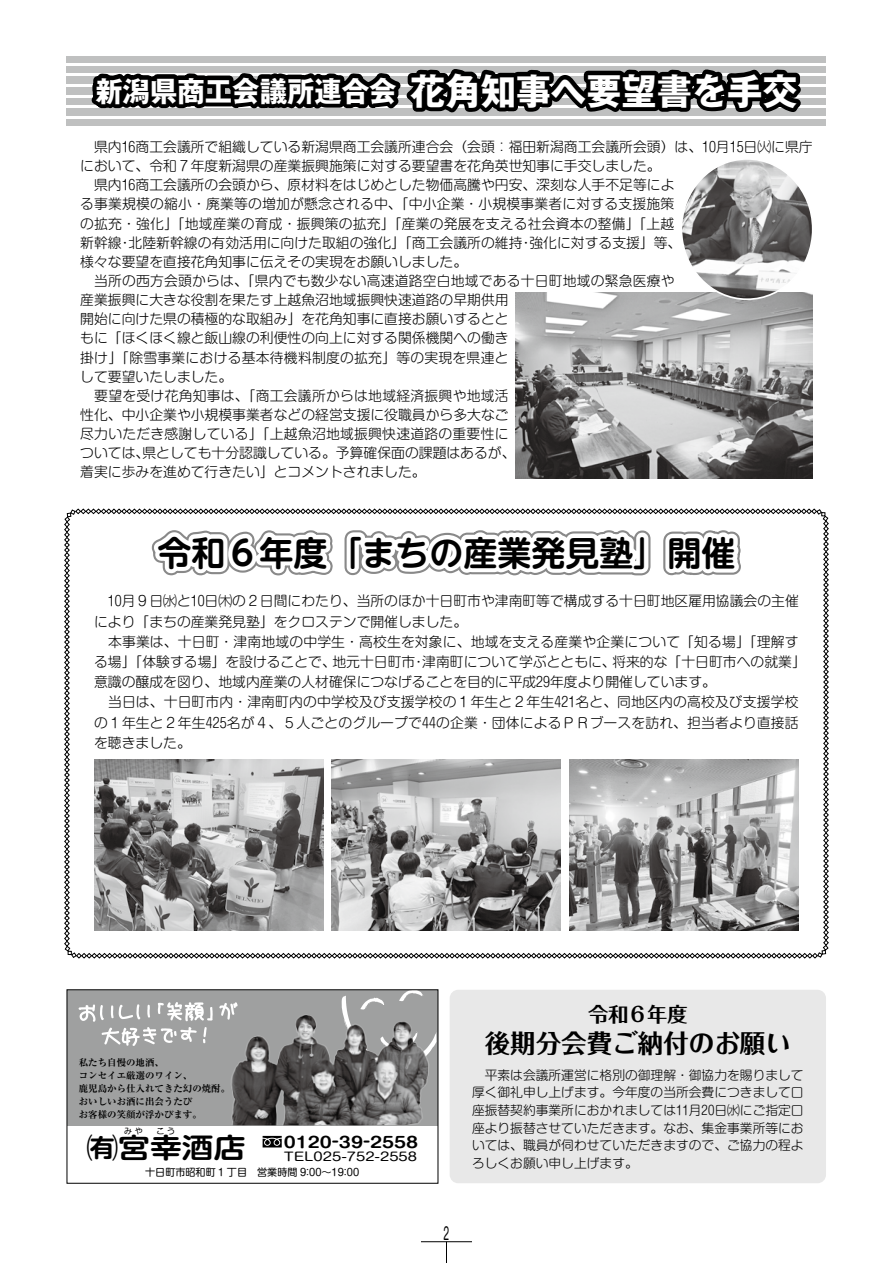
<style>
.page{position:relative;width:893px;height:1263px;background:#fff}
.page>*{position:absolute;margin:0;border:0;box-sizing:border-box;transform-origin:0 0}
.t1{font:700 36.3px "Gothic MB101 Pro";color:#fff}
.t2{font:700 34.05px "UD Shin M Go Pr 6 De";color:#000}
.t3{font:700 28.35px "Gothic MB101 Pro";color:#fff}
.t4{font:700 27.3px "Shin M Go Pro De";color:#000;scale:1.17 1}
.t5{font:700 25.5px "Folk Pro";color:#000}
.t6{font:700 20.25px "Folk Pro";letter-spacing:.06em;color:#000}
.t7{font:16.95px "Shin M Go Pro";color:#000;scale:.55 1}
.t8{font:700 15px "Shin M Go Pro De";color:#000;scale:1.28 1}
.t9{font:300 13.8px/20.2px "Shin M Go Pro";color:#000}
.t10{font:300 13.8px "Shin M Go Pro";letter-spacing:.02em;color:#000}
.t11{font:300 12.75px/17.5px "Shin M Go Pro";color:#000;text-align:justify}
.t12{font:11.85px "Shin M Go Pro";color:#000;scale:1.28 1}
.t13{font:10.05px "Shin M Go Pro";color:#000}
.t14{font:700 expanded 9.45px/12.8px "Ryumin Pro";color:#000}
.t15{font:7.95px "Shin M Go Pro";color:#000}
</style>
<div class="page">
<svg style="left:446px;top:1242px;width:1px;height:21px"></svg>
<hr style="left:421px;top:1241px;width:51px;height:1px;background:#000">
<div style="left:450px;top:990px;width:376px;height:193px;background:#e8e8e8;border-radius:9px"></div>
<div style="left:67px;top:56px;width:759px;height:69px;background:#bfc0c0"></div>
<hr style="left:67px;top:63px;width:759px;height:2px;background:#fff">
<hr style="left:67px;top:74px;width:759px;height:2px;background:#fff">
<hr style="left:67px;top:85px;width:759px;height:2px;background:#fff">
<hr style="left:67px;top:95px;width:759px;height:2px;background:#fff">
<hr style="left:67px;top:106px;width:759px;height:2px;background:#fff">
<svg style="left:64px;top:508px;width:765px;height:450px"></svg>
<img style="left:94px;top:760px;width:230px;height:171px">
<img style="left:569px;top:760px;width:230px;height:171px">
<img style="left:332px;top:760px;width:229px;height:171px">
<svg style="left:66px;top:59px;width:751px;height:62px"></svg>
<img style="left:516px;top:293px;width:296px;height:186px">
<img style="left:681px;top:161px;width:132px;height:138px">
<div style="left:67px;top:990px;width:371px;height:135px;background:#9fa0a0"></div>
<svg style="left:263px;top:1136px;width:19px;height:11px"></svg>
<svg style="left:79px;top:1002px;width:134px;height:44px"></svg>
<svg style="left:405px;top:991px;width:17px;height:2px"></svg>
<img style="left:221px;top:993px;width:215px;height:132px">
<h3 class="t3" style="left:95px;top:67px;width:303px">新潟県商工会議所連合会</h3>
<h1 class="t1" style="left:410px;top:61px;width:389px">花角知事へ要望書を手交</h1>
<p class="t9" style="left:80px;top:135px;width:734px">　県内16商工会議所で組織している新潟県商工会議所連合会（会頭：福田新潟商工会議所会頭）は、10月15日㈫に県庁</p>
<p class="t9" style="left:80px;top:154px;width:582px">において、令和７年度新潟県の産業振興施策に対する要望書を花角英世知事に手交しました。</p>
<p class="t9" style="left:80px;top:173px;width:596px">　県内16商工会議所の会頭から、原材料をはじめとした物価高騰や円安、深刻な人手不足等によ</p>
<p class="t9" style="left:80px;top:192px;width:596px">る事業規模の縮小・廃業等の増加が懸念される中、「中小企業・小規模事業者に対する支援施策</p>
<p class="t9" style="left:80px;top:212px;width:596px">の拡充・強化」「地域産業の育成・振興策の拡充」「産業の発展を支える社会資本の整備」「上越</p>
<p class="t9" style="left:529px;top:231px;width:154px">強化に対する支援」等、</p>
<p class="t9" style="left:129px;top:231px;width:395px">北陸新幹線の有効活用に向けた取組の強化」「商工会議所の維持</p>
<p class="t9" style="left:80px;top:231px;width:43px">新幹線</p>
<p class="t9" style="left:80px;top:250px;width:388px">様々な要望を直接花角知事に伝えその実現をお願いしました。</p>
<p class="t9" style="left:80px;top:269px;width:596px">　当所の西方会頭からは、「県内でも数少ない高速道路空白地域である十日町地域の緊急医療や</p>
<p class="t9" style="left:80px;top:288px;width:430px">産業振興に大きな役割を果たす上越魚沼地域振興快速道路の早期供用</p>
<p class="t9" style="left:80px;top:307px;width:430px">開始に向けた県の積極的な取組み」を花角知事に直接お願いするとと</p>
<p class="t9" style="left:80px;top:326px;width:430px">もに「ほくほく線と飯山線の利便性の向上に対する関係機関への働き</p>
<p class="t9" style="left:80px;top:346px;width:430px">掛け」「除雪事業における基本待機料制度の拡充」等の実現を県連と</p>
<p class="t9" style="left:80px;top:365px;width:154px">して要望いたしました。</p>
<p class="t10" style="left:80px;top:384px;width:430px">　要望を受け花角知事は、「商工会議所からは地域経済振興や地域活</p>
<p class="t9" style="left:80px;top:403px;width:430px">性化、中小企業や小規模事業者などの経営支援に役職員から多大なご</p>
<p class="t9" style="left:80px;top:422px;width:430px">尽力いただき感謝している」「上越魚沼地域振興快速道路の重要性に</p>
<p class="t9" style="left:142px;top:441px;width:375px">県としても十分認識している。予算確保面の課題はあるが、</p>
<p class="t9" style="left:118px;top:231px;width:15px">・</p>
<p class="t9" style="left:519px;top:231px;width:15px">・</p>
<p class="t9" style="left:80px;top:442px;width:347px;line-height:19.2px">ついては、<br>着実に歩みを進めて行きたい」とコメントされました。</p>
<h2 class="t2" style="left:157px;top:524px;width:580px">令和６年度「まちの産業発見塾」開催</h2>
<p class="t9" style="left:122px;top:589px;width:77px">月９日㈬と１０</p>
<p class="t9" style="left:205px;top:589px;width:596px">日㈭の２日間にわたり、当所のほか十日町市や津南町等で構成する十日町地区雇用協議会の主催</p>
<p class="t9" style="left:108px;top:589px;width:8px">１０</p>
<p class="t9" style="left:94px;top:610px;width:375px">により「まちの産業発見塾」をクロステンで開催しました。</p>
<p class="t9" style="left:94px;top:630px;width:706px">　本事業は、十日町・津南地域の中学生・高校生を対象に、地域を支える産業や企業について「知る場」「理解す</p>
<p class="t9" style="left:612px;top:650px;width:195px">将来的な「十日町市への就業「</p>
<p class="t9" style="left:422px;top:650px;width:195px">津南町について学ぶとともに、</p>
<p class="t9" style="left:94px;top:650px;width:243px">る場」「体験する場」を設けることで、</p>
<p class="t9" style="left:94px;top:670px;width:623px">意識の醸成を図り、地域内産業の人材確保につなげることを目的に平成２９年度より開催しています。</p>
<p class="t9" style="left:576px;top:690px;width:225px">名と、同地区内の高校及び支援学校</p>
<p class="t9" style="left:332px;top:650px;width:84px">地元十日町市</p>
<p class="t9" style="left:412px;top:650px;width:15px">・</p>
<p class="t9" style="left:227px;top:690px;width:573px;text-indent:-133px">　当日は、十日町市内・津南町内の中学校及び支援学校の１年生と２年生４２１<br>名が４、５人ごとのグループで４４の企業・団体によるＰＲブースを訪れ、担当者より直接話</p>
<p class="t9" style="left:94px;top:711px;width:127px">の１年生と２年生４２５を聴きました。</p>
<p class="t14" style="left:79px;top:1056px;width:153px">私たち自慢の地酒、<br>コンセイエ厳選のワイン、<br>鹿児島から仕入れてきた幻の焼酎。おいしいお酒に出会うたび<br>お客様の笑顔が浮かびます。</p>
<p class="t15" style="left:156px;top:1124px;width:20px">こう</p>
<p class="t15" style="left:124px;top:1124px;width:28px">みや　</p>
<p class="t13" style="left:145px;top:1163px;width:216px">十日町市昭和町 1 丁目　営業時間 9:00~19:00</p>
<h3 class="t4" style="left:86px;top:1125px;width:138px">㈲宮幸酒店</h3>
<p class="t8" style="left:284px;top:1129px;width:107px">0120-39-2558</p>
<p class="t12" style="left:284px;top:1147px;width:106px">TEL025-752-2558</p>
<p class="t7" style="left:444px;top:1219px;width:12px">2</p>
<h3 class="t6" style="left:588px;top:997px;width:101px">令和６年度</h3>
<h3 class="t5" style="left:485px;top:1021px;width:308px">後期分会費ご納付のお願い</h3>
<p class="t11" style="left:472px;top:1065px;width:333px">　平素は会議所運営に格別の御理解・御協力を賜りまして厚く御礼申し上げます。今年度の当所会費につきまして口座振替契約事業所におかれましては11月20日㈬にご指定口座より振替させていただきます。なお、集金事業所等においては、職員が伺わせていただきますので、ご協力の程よろしくお願い申し上げます。</p>
</div>
